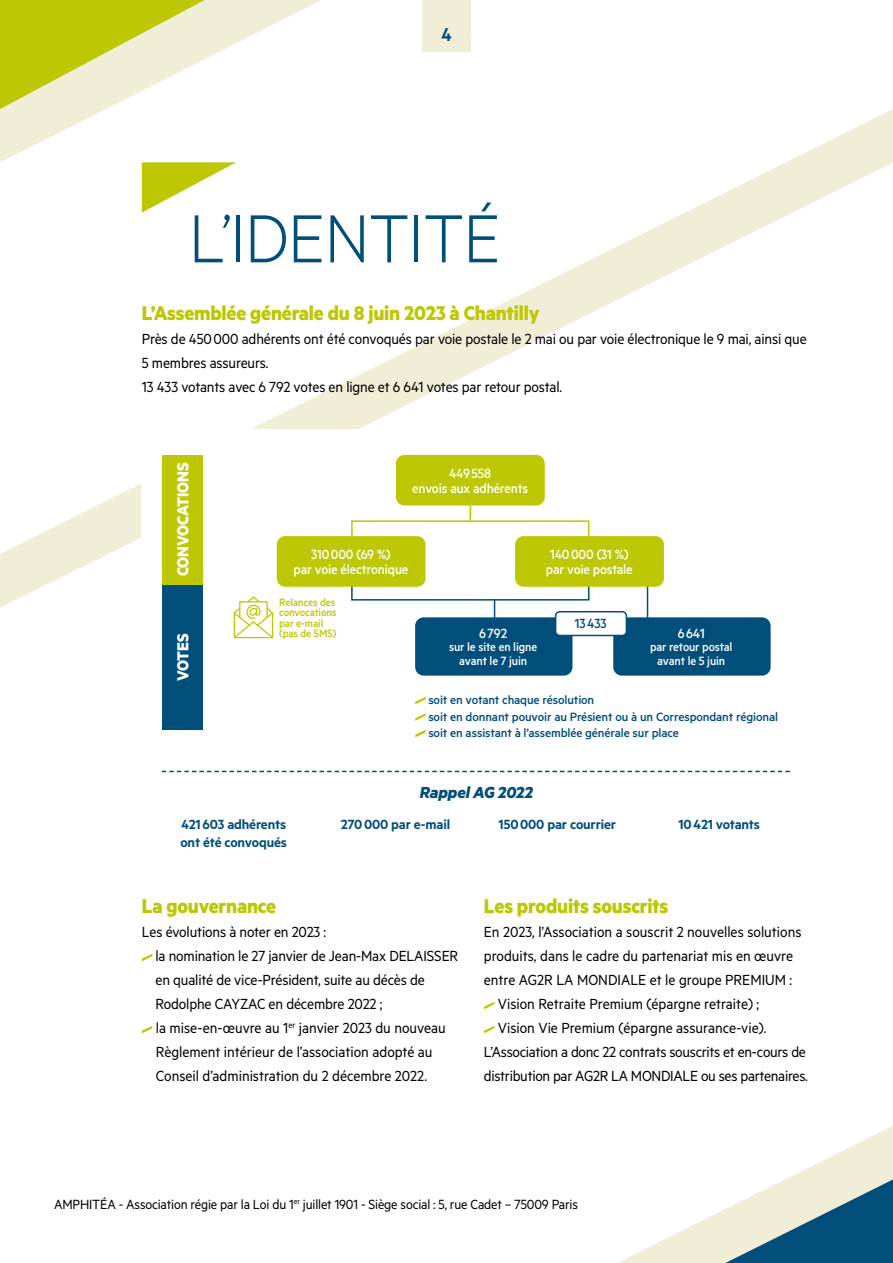
<style>
.page{position:relative;width:893px;height:1263px;background:#fff}
.page>*{position:absolute;margin:0;border:0;box-sizing:border-box;transform-origin:0 0}
.t1{font:300 76.5px "Metric";letter-spacing:-.01em;color:#024e7b;scale:.95 1}
.t2{font:700 22.5px "Metric";letter-spacing:-.01em;color:#bdc704;scale:.95 1}
.t3{font:600 21px "Metric";color:#024e7b;scale:.95 1}
.t4{font:700 18px "Metric";letter-spacing:-.01em;color:#fff;scale:.95 1}
.t5{font:italic 700 18px "Metric";letter-spacing:-.01em;color:#024e7b}
.t6{font:16.5px/24px "Metric";letter-spacing:-.01em;color:#000;scale:.95 1}
.t7{font:500 15px/15px "Metric";letter-spacing:-.01em;color:#fff;text-align:center;scale:.95 1}
.t8{font:15px "Metric";letter-spacing:-.01em;color:#000;scale:.95 1}
.t9{font:600 15px/18px "Metric";letter-spacing:-.01em;color:#024e7b}
.t10{font:500 15px "Metric";letter-spacing:-.005em;color:#024e7b;scale:.95 1}
.t11{font:500 13.5px/16.5px "Metric";letter-spacing:-.01em;color:#024e7b}
.t12{font:500 13.5px/13.5px "Metric";letter-spacing:-.01em;color:#fff;text-align:center;scale:.95 1}
.t13{font:500 12px/10.5px "Metric";letter-spacing:-.01em;color:#bdc704;scale:.95 1}
</style>
<div class="page">
<svg style="left:618px;top:1126px;width:275px;height:137px"></svg>
<svg style="left:0;top:109px;width:893px;height:499px"></svg>
<div style="left:142px;top:430px;width:666px;height:441px;background:#fff"></div>
<svg style="left:0;top:0;width:322px;height:162px"></svg>
<svg style="left:0;top:0;width:205px;height:109px;background:#d7db6f"></svg>
<div style="left:422px;top:0;width:49px;height:52px;background:#f0eed7"></div>
<svg style="left:142px;top:162px;width:94px;height:51px"></svg>
<svg style="left:142px;top:954px;width:10px;height:7px"></svg>
<svg style="left:142px;top:1026px;width:10px;height:7px"></svg>
<svg style="left:484px;top:1002px;width:10px;height:7px"></svg>
<svg style="left:484px;top:1026px;width:10px;height:7px"></svg>
<div style="left:163px;top:455px;width:40px;height:129px;background:#bdc704"></div>
<div style="left:396px;top:455px;width:149px;height:50px;background:#bdc704;border-radius:9px"></div>
<div style="left:415px;top:617px;width:157px;height:59px;background:#024e7b;border-radius:9px"></div>
<div style="left:613px;top:617px;width:158px;height:59px;background:#024e7b;border-radius:9px"></div>
<div style="left:163px;top:585px;width:40px;height:144px;background:#024e7b"></div>
<div style="left:277px;top:536px;width:149px;height:51px;background:#bdc704;border-radius:9px"></div>
<svg style="left:415px;top:697px;width:11px;height:7px"></svg>
<svg style="left:415px;top:713px;width:11px;height:8px"></svg>
<svg style="left:415px;top:730px;width:11px;height:7px"></svg>
<svg style="left:350px;top:553px;width:240px;height:65px"></svg>
<hr style="left:647px;top:584px;width:1px;height:34px;background:#024e7b">
<svg style="left:350px;top:501px;width:240px;height:42px"></svg>
<svg style="left:162px;top:771px;width:628px;height:1px"></svg>
<svg style="left:234px;top:596px;width:39px;height:42px"></svg>
<div style="left:556px;top:612px;width:70px;height:23px;background:#fff;border-radius:4px"></div>
<div style="left:555px;top:611px;width:72px;height:25px;border:2px solid #024e7b;border-radius:4px"></div>
<div style="left:515px;top:536px;width:149px;height:51px;background:#bdc704;border-radius:9px"></div>
<p class="t3" style="left:441px;top:22px;width:13px">4</p>
<h1 class="t1" style="left:189px;top:194px;width:330px">L’IDENTITÉ</h1>
<h2 class="t2" style="left:142px;top:299px;width:420px">L’Assemblée générale du 8 juin 2023 à Chantilly</h2>
<p class="t6" style="left:142px;top:326px;width:701px">Près de 450000 adhérents ont été convoqués par voie postale le 2 mai ou par voie électronique le 9 mai, ainsi que<br>5 membres assureurs.<br>13 433 votants avec 6 792 votes en ligne et 6 641 votes par retour postal.</p>
<p class="t4" style="left:172px;top:576px;width:121px;rotate:-90deg">CONVOCATIONS</p>
<p class="t7" style="left:412px;top:465px;width:123px">449558<br>envois aux adhérents</p>
<p class="t7" style="left:294px;top:546px;width:122px">310000 (69 %)<br>par voie électronique</p>
<p class="t4" style="left:172px;top:681px;width:51px;rotate:-90deg">VOTES</p>
<p class="t13" style="left:279px;top:596px;width:62px">Relances des convocations par e-mail (pas de SMS)</p>
<p class="t7" style="left:479px;top:625px;width:31px">6792</p>
<p class="t12" style="left:449px;top:640px;width:94px">sur le site en ligne avant le 7 juin</p>
<p class="t7" style="left:546px;top:546px;width:93px;text-align:left">140000 (31 %) par voie postale</p>
<p class="t10" style="left:575px;top:615px;width:35px">13433</p>
<p class="t7" style="left:678px;top:625px;width:30px">6641</p>
<p class="t12" style="left:650px;top:640px;width:88px">par retour postal avant le 5 juin</p>
<p class="t11" style="left:428px;top:691px;width:351px">soit en votant chaque résolution<br>soit en donnant pouvoir au Présient ou à un Correspondant régional soit en assistant à l’assemblée générale sur place</p>
<p class="t5" style="left:420px;top:781px;width:115px">Rappel AG 2022</p>
<p class="t9" style="left:180px;top:814px;width:108px">421603 adhérents ont été convoqués</p>
<p class="t9" style="left:341px;top:814px;width:111px">270000 par e-mail</p>
<p class="t9" style="left:499px;top:814px;width:119px">150000 par courrier</p>
<p class="t9" style="left:678px;top:814px;width:83px">10421 votants</p>
<h2 class="t2" style="left:142px;top:892px;width:143px">La gouvernance</h2>
<p class="t6" style="left:155px;top:919px;width:320px;text-indent:-14px">Les évolutions à noter en 2023 :<br>la nomination le 27 janvier de Jean-Max DELAISSER en qualité de vice-Président, suite au décès de Rodolphe CAYZAC en décembre 2022 ;<br>la mise-en-œuvre au 1<sup>er</sup> janvier 2023 du nouveau Règlement intérieur de l’association adopté au Conseil d’administration du 2 décembre 2022.</p>
<h2 class="t2" style="left:484px;top:892px;width:196px">Les produits souscrits</h2>
<p class="t6" style="left:484px;top:919px;width:336px">En 2023, l’Association a souscrit 2 nouvelles solutions</p>
<p class="t6" style="left:484px;top:943px;width:327px">produits, dans le cadre du partenariat mis en œuvre</p>
<p class="t6" style="left:484px;top:967px;width:326px">entre AG2R LA MONDIALE et le groupe PREMIUM :</p>
<p class="t6" style="left:498px;top:991px;width:277px">Vision Retraite Premium (épargne retraite) ;</p>
<p class="t6" style="left:498px;top:1015px;width:284px">Vision Vie Premium (épargne assurance-vie).</p>
<p class="t6" style="left:484px;top:1039px;width:341px">L’Association a donc 22 contrats souscrits et en-cours de</p>
<p class="t6" style="left:484px;top:1063px;width:343px">distribution par AG2R LA MONDIALE ou ses partenaires.</p>
<p class="t8" style="left:54px;top:1195px;width:553px">AMPHITÉA - Association régie par la Loi du 1<sup>er</sup> juillet 1901 - Siège social : 5, rue Cadet – 75009 Paris</p>
</div>
